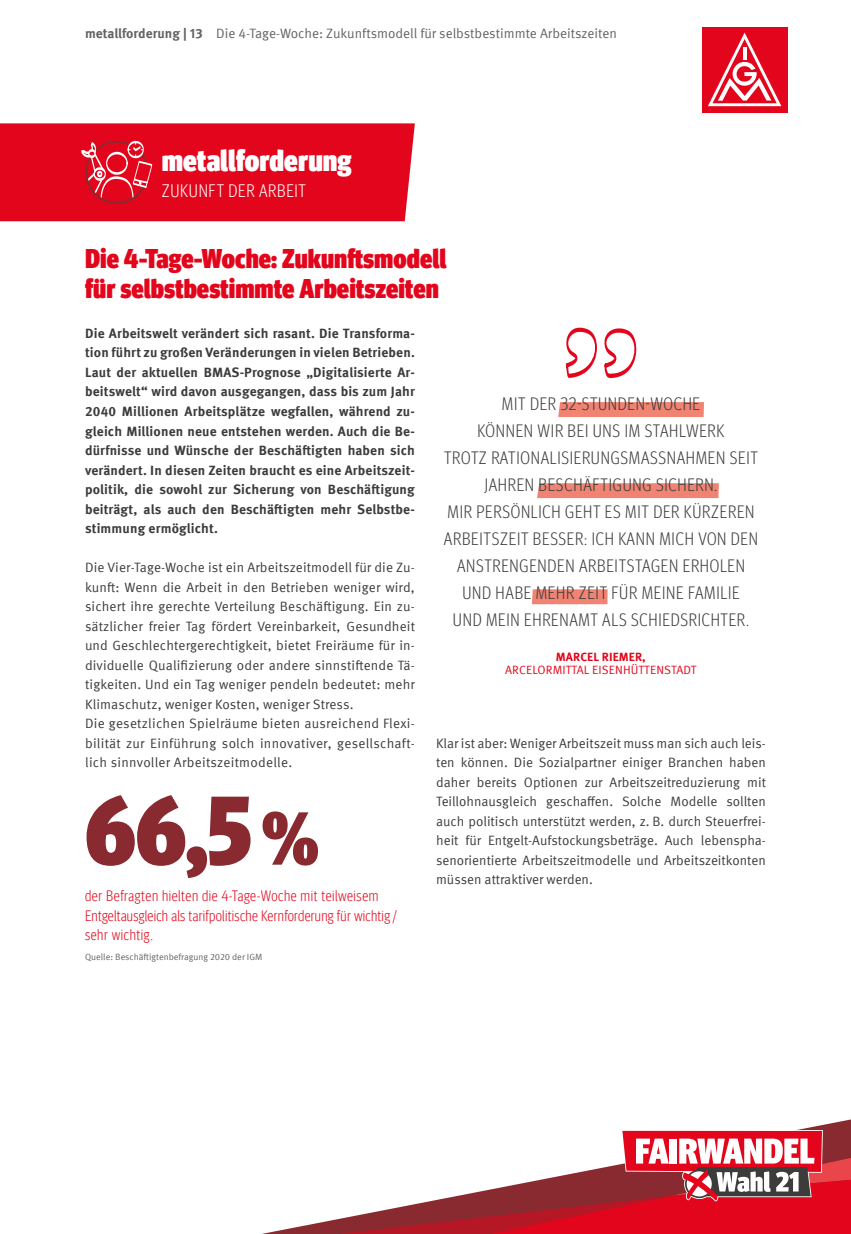
<style>
.page{position:relative;width:851px;height:1234px;background:#fff}
.page>*{position:absolute;margin:0;border:0;box-sizing:border-box;transform-origin:0 0}
.t1{font:900 condensed 97.5px "Meta Head IGM";color:#882a30}
.t2{font:900 condensed 30px "Meta Head IGM";color:#fff}
.t3{font:900 condensed 27px/30px "Meta Head IGM";color:#e3051b}
.t4{font:300 condensed 18px/27px "Meta Head IGMT";letter-spacing:.04em;color:#3c3c3b;text-align:center}
.t5{font:300 condensed 18px "Meta Head IGM";letter-spacing:.04em;color:#fff}
.t6{font:300 condensed 15px/19.5px "Meta Head IGM";letter-spacing:.02em;color:#e3051b}
.t7{font:13.5px/19.5px "Meta IGM";letter-spacing:.01em;color:#3c3c3b}
.t8{font:700 13.5px/19.5px "Meta IGM";letter-spacing:.01em;color:#3c3c3b;text-align:justify}
.t9{font:13.5px "Meta IGM";color:#646363}
.t10{font:12px "Meta IGM";letter-spacing:.01em;color:#e3051b}
.t11{font:700 12px "Meta IGM";letter-spacing:.01em;color:#e3051b}
.t12{font:9px "Meta IGM";color:#646363}
.s1{font-weight:700}
.s2{font-size:75px}
</style>
<div class="page">
<div style="left:702px;top:28px;width:85px;height:85px;background:#e3051b"></div>
<svg style="left:708px;top:33px;width:73px;height:73px"></svg>
<svg style="left:267px;top:1129px;width:583px;height:104px"></svg>
<svg style="left:566px;top:327px;width:31px;height:51px"></svg>
<svg style="left:604px;top:328px;width:32px;height:50px"></svg>
<svg style="left:558px;top:402px;width:145px;height:15px;background:#f08474"></svg>
<svg style="left:537px;top:483px;width:181px;height:15px;background:#f08574"></svg>
<svg style="left:531px;top:589px;width:76px;height:15px"></svg>
<div style="left:0;top:123px;width:415px;height:98px;background:#e3051b"></div>
<p class="t9" style="left:85px;top:23px;width:533px"><span class="s1">metallforderung | 13</span> Die 4-Tage-Woche: Zukunftsmodell für selbstbestimmte Arbeitszeiten</p>
<h2 class="t2" style="left:162px;top:137px;width:191px">metallforderung</h2>
<h3 class="t5" style="left:162px;top:178px;width:146px">ZUKUNFT DER ARBEIT</h3>
<h3 class="t3" style="left:85px;top:242px;width:363px">Die 4-Tage-Woche: Zukunftsmodell für selbstbestimmte Arbeitszeiten</h3>
<p class="t8" style="left:85px;top:322px;width:331px">Die Arbeitswelt verändert sich rasant. Die Transforma&shy;tion führt zu großen Veränderungen in vielen Betrieben.<br>Laut der aktuellen BMAS-Prognose „Digitalisierte Ar&shy;beitswelt“ wird davon ausgegangen, dass bis zum Jahr 2040 Millionen Arbeitsplätze wegfallen, während zu&shy;gleich Millionen neue entstehen werden. Auch die Be&shy;dürfnisse und Wünsche der Beschäftigten haben sich verändert. In diesen Zeiten braucht es eine Arbeitszeit&shy;politik, die sowohl zur Sicherung von Beschäftigung beiträgt, als auch den Beschäftigten mehr Selbstbe&shy;stimmung ermöglicht.</p>
<p class="t7" style="left:85px;top:556px;width:331px">Die Vier-Tage-Woche ist ein Arbeitszeitmodell für die Zu&shy;kunft: Wenn die Arbeit in den Betrieben weniger wird, sichert ihre gerechte Verteilung Beschäftigung. Ein zu&shy;sätzlicher freier Tag fördert Vereinbarkeit, Gesundheit und Geschlechtergerechtigkeit, bietet Freiräume für in&shy;dividuelle Qualifizierung oder andere sinnstiftende Tä&shy;tigkeiten. Und ein Tag weniger pendeln bedeutet: mehr Klimaschutz, weniger Kosten, weniger Stress.<br>Die gesetzlichen Spielräume bieten ausreichend Flexi&shy;bilität zur Einführung solch innovativer, gesellschaft&shy;lich sinnvoller Arbeitszeitmodelle.</p>
<h1 class="t1" style="left:85px;top:752px;width:235px">66,5 <span class="s2">%</span></h1>
<p class="t6" style="left:85px;top:885px;width:313px">der Befragten hielten die 4-Tage-Woche mit teilweisem<br>Entgeltausgleich als tarifpolitische Kernforderung für wichtig / sehr wichtig.</p>
<p class="t12" style="left:85px;top:949px;width:179px">Quelle: Beschäftigtenbefragung 2020 der IGM</p>
<p class="t4" style="left:444px;top:389px;width:315px">MIT DER 32-STUNDEN-WOCHE<br>KÖNNEN WIR BEI UNS IM STAHLWERK<br>TROTZ RATIONALISIERUNGSMASSNAHMEN SEIT JAHREN BESCHÄFTIGUNG SICHERN.<br>MIR PERSÖNLICH GEHT ES MIT DER KÜRZEREN ARBEITSZEIT BESSER: ICH KANN MICH VON DEN ANSTRENGENDEN ARBEITSTAGEN ERHOLEN UND HABE MEHR ZEIT FÜR MEINE FAMILIE<br>UND MEIN EHRENAMT ALS SCHIEDSRICHTER.</p>
<p class="t11" style="left:555px;top:647px;width:91px">MARCEL RIEMER,</p>
<p class="t10" style="left:505px;top:661px;width:193px">ARCELORMITTAL EISENHÜTTENSTADT</p>
<p class="t7" style="left:436px;top:732px;width:331px;text-align:justify">Klar ist aber: Weniger Arbeitszeit muss man sich auch leis&shy;ten können. Die Sozialpartner einiger Branchen haben daher bereits Optionen zur Arbeitszeitreduzierung mit Teillohnausgleich geschaffen. Solche Modelle sollten auch politisch unterstützt werden, z. B. durch Steuerfrei&shy;heit für Entgelt-Aufstockungsbeträge. Auch lebenspha&shy;senorientierte Arbeitszeitmodelle und Arbeitszeitkonten müssen attraktiver werden.</p>
</div>
